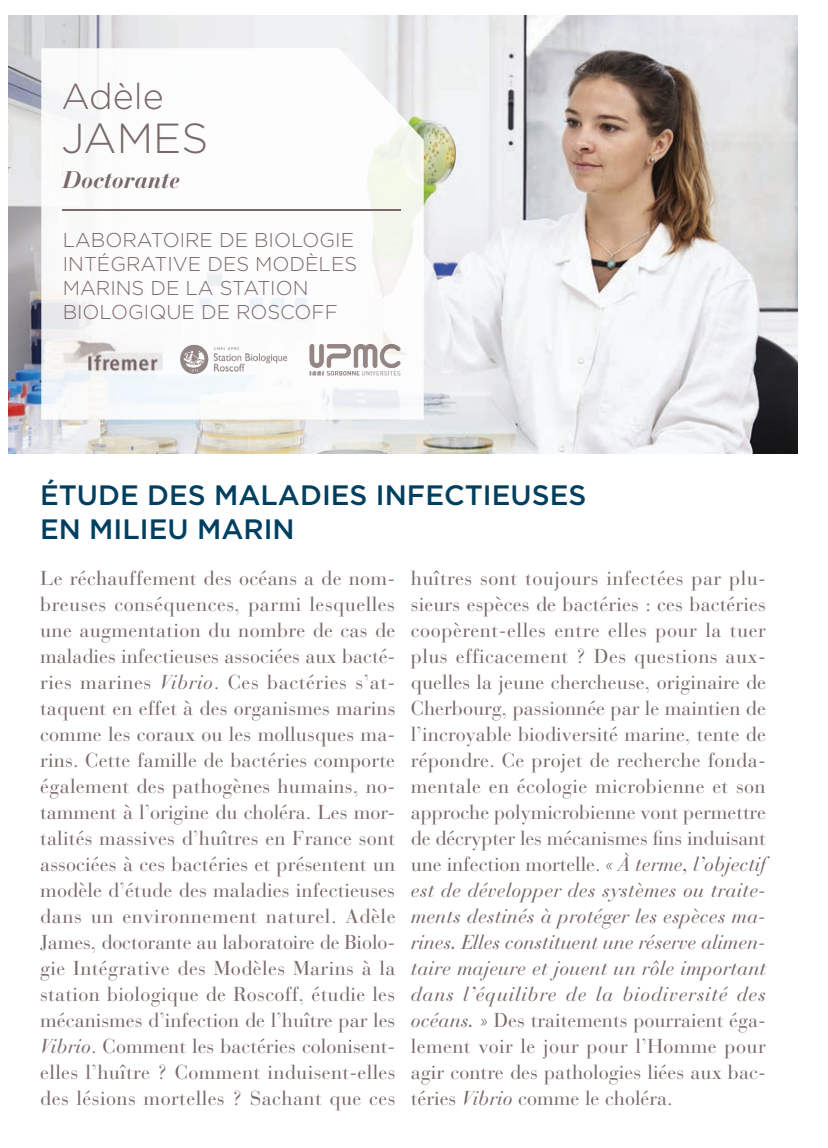
<style>
.page{position:relative;width:828px;height:1148px;background:#fff}
.page>*{position:absolute;margin:0;border:0;box-sizing:border-box;transform-origin:0 0}
.t1{font:300 42px "Gotham";color:#796968}
.t2{font:300 36px "Gotham";color:#796968}
.t3{font:500 28px "Gotham";color:#003f5f}
.t4{font:italic 700 24px "Bauer Bodoni";color:#796968}
.t5{font:20px/26px "Bauer Bodoni";letter-spacing:.01em;color:#796968;text-align:justify}
.t6{font:300 20px/24px "Gotham";color:#796968}
.s1{font-style:italic}
</style>
<div class="page">
<img style="left:9px;top:16px;width:788px;height:437px">
<svg style="left:41px;top:48px;width:383px;height:371px"></svg>
<hr style="left:62px;top:210px;width:338px;height:1px;background:#796968">
<img style="left:309px;top:343px;width:93px;height:33px">
<img style="left:179px;top:343px;width:109px;height:32px">
<img style="left:63px;top:333px;width:99px;height:52px">
<p class="t2" style="left:62px;top:77px;width:104px">Adèle</p>
<p class="t1" style="left:62px;top:115px;width:148px">JAMES</p>
<p class="t4" style="left:63px;top:165px;width:119px">Doctorante</p>
<p class="t6" style="left:63px;top:227px;width:296px">LABORATOIRE DE BIOLOGIE<br>INTÉGRATIVE DES MODÈLES<br>MARINS DE LA STATION<br>BIOLOGIQUE DE ROSCOFF</p>
<p class="t3" style="left:40px;top:479px;width:548px">ÉTUDE DES MALADIES INFECTIEUSES</p>
<p class="t3" style="left:40px;top:513px;width:256px">EN MILIEU MARIN</p>
<p class="t5" style="left:40px;top:565px;width:357px">Le réchauffement des océans a de nom&shy;breuses conséquences, parmi lesquelles une augmentation du nombre de cas de maladies infectieuses associées aux bacté&shy;ries marines <span class="s1">Vibrio</span>. Ces bactéries s’at&shy;taquent en effet à des organismes marins comme les coraux ou les mollusques ma&shy;rins. Cette famille de bactéries comporte également des pathogènes humains, no&shy;tamment à l’origine du choléra. Les mor&shy;talités massives d’huîtres en France sont associées à ces bactéries et présentent un modèle d’étude des maladies infectieuses dans un environnement naturel. Adèle James, doctorante au laboratoire de Biolo&shy;gie Intégrative des Modèles Marins à la station biologique de Roscoff, étudie les mécanismes d’infection de l’huître par les <span class="s1">Vibrio</span>. Comment les bactéries colonisent&shy;elles l’huître ? Comment induisent-elles des lésions mortelles ? Sachant que ces</p>
<p class="t5" style="left:411px;top:565px;width:357px">huîtres sont toujours infectées par plu&shy;sieurs espèces de bactéries : ces bactéries coopèrent-elles entre elles pour la tuer plus efficacement ? Des questions aux&shy;quelles la jeune chercheuse, originaire de Cherbourg, passionnée par le maintien de l’incroyable biodiversité marine, tente de répondre. Ce projet de recherche fonda&shy;mentale en écologie microbienne et son approche polymicrobienne vont permettre de décrypter les mécanismes fins induisant une infection mortelle. <span class="s1">« À terme, l’objectif est de développer des systèmes ou traite&shy;ments destinés à protéger les espèces ma&shy;rines. Elles constituent une réserve alimen&shy;taire majeure et jouent un rôle important dans l’équilibre de la biodiversité des océans. »</span> Des traitements pourraient éga&shy;lement voir le jour pour l’Homme pour agir contre des pathologies liées aux bac&shy;téries <span class="s1">Vibrio</span> comme le choléra.</p>
</div>
